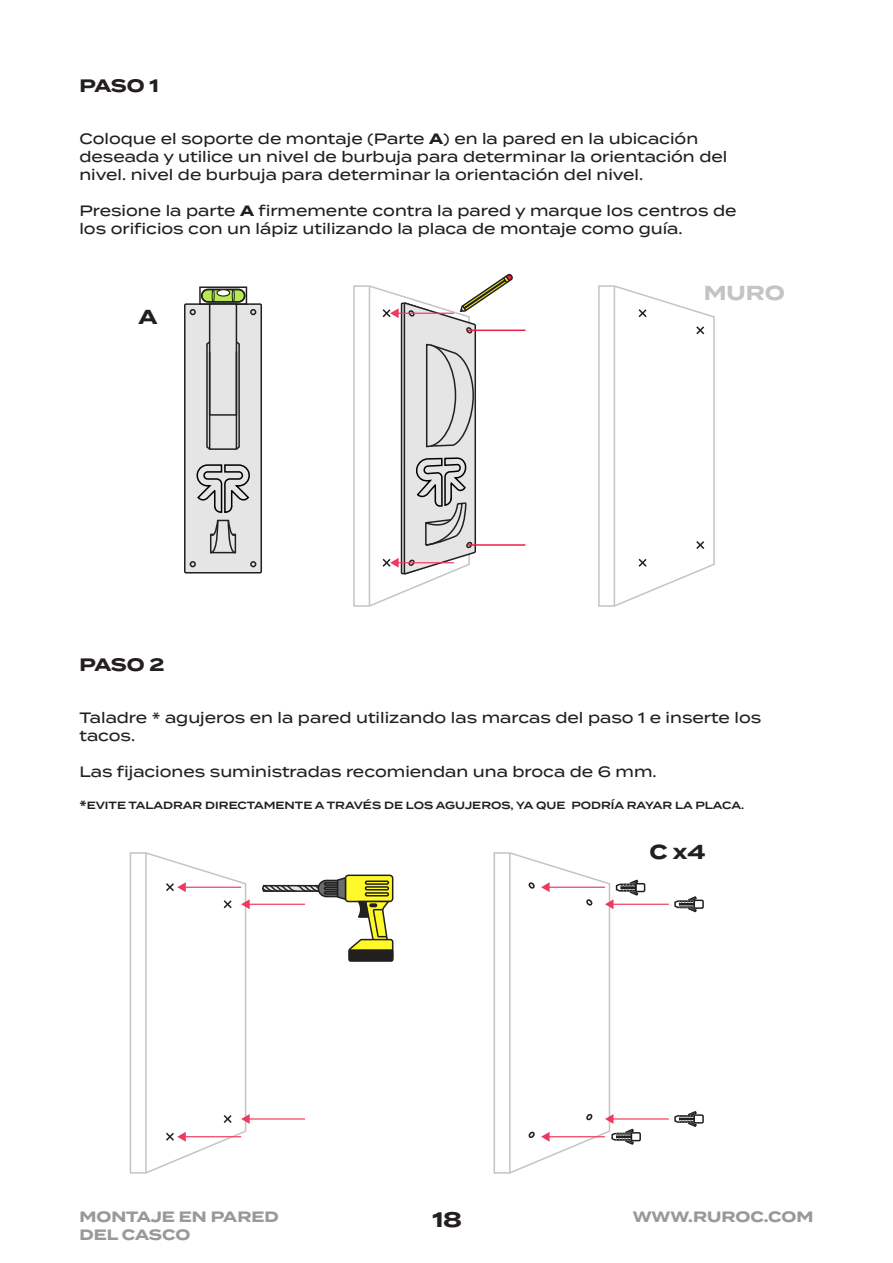
<style>
.page{position:relative;width:893px;height:1263px;background:#fff}
.page>*{position:absolute;margin:0;border:0;box-sizing:border-box;transform-origin:0 0}
.t1{font:700 21px "Termina";color:#231f20}
.t2{font:700 20.25px "Termina";color:#231f20}
.t3{font:700 20.25px "Termina";color:#c4c4c4}
.t4{font:700 18px "Termina";letter-spacing:-.03em;color:#231f20}
.t5{font:500 15px/18px "Termina";color:#231f20}
.t6{font:700 15px "Termina";color:#999}
.t7{font:600 10.5px "Termina";color:#231f20}
.s1{font-weight:700}
.s2{font-size:12px}
</style>
<div class="page">
<div style="left:185px;top:304px;width:76px;height:269px;background:#e5e5e5"></div>
<div style="left:184px;top:303px;width:78px;height:270px;border:2px solid #221f1f"></div>
<svg style="left:250px;top:309px;width:6px;height:6px"></svg>
<svg style="left:190px;top:309px;width:6px;height:6px"></svg>
<svg style="left:250px;top:561px;width:6px;height:6px"></svg>
<svg style="left:190px;top:561px;width:6px;height:6px"></svg>
<div style="left:202px;top:289px;width:43px;height:13px;background:#b6ea50;border-radius:6px"></div>
<div style="left:199px;top:286px;width:48px;height:19px;border:2px solid #221f1f"></div>
<div style="left:201px;top:289px;width:44px;height:14px;border:2px solid #221f1f;border-radius:6px"></div>
<svg style="left:232px;top:289px;width:3px;height:13px"></svg>
<svg style="left:212px;top:289px;width:3px;height:13px"></svg>
<svg style="left:217px;top:290px;width:13px;height:6px"></svg>
<div style="left:216px;top:289px;width:14px;height:8px;border:1px solid #221f1f;border-radius:50%"></div>
<hr style="left:467px;top:544px;width:58px;height:2px;background:#ed1d48">
<hr style="left:468px;top:330px;width:57px;height:1px;background:#ed1d48">
<svg style="left:598px;top:285px;width:117px;height:322px"></svg>
<svg style="left:129px;top:852px;width:265px;height:322px"></svg>
<div style="left:349px;top:950px;width:44px;height:11px;background:#221f1f"></div>
<div style="left:348px;top:949px;width:45px;height:13px;border:2px solid #221f1f"></div>
<div style="left:693px;top:899px;width:11px;height:10px;border:2px solid #221f1f"></div>
<div style="left:693px;top:1114px;width:11px;height:9px;border:2px solid #221f1f"></div>
<svg style="left:493px;top:852px;width:205px;height:322px"></svg>
<div style="left:209px;top:303px;width:28px;height:113px;background:#e5e5e5;border:2px solid #221f1f"></div>
<svg style="left:196px;top:464px;width:54px;height:90px"></svg>
<svg style="left:206px;top:340px;width:34px;height:110px"></svg>
<hr style="left:209px;top:352px;width:1px;height:97px;background:#221f1f">
<hr style="left:236px;top:352px;width:1px;height:97px;background:#221f1f">
<svg style="left:353px;top:273px;width:161px;height:334px"></svg>
<p class="t4" style="left:79px;top:73px;width:81px">PASO 1</p>
<p class="t5" style="left:79px;top:129px;width:649px">Coloque el soporte de montaje (Parte <span class="s1">A</span>) en la pared en la ubicación deseada y utilice un nivel de burbuja para determinar la orientación del nivel. nivel de burbuja para determinar la orientación del nivel.</p>
<p class="t5" style="left:79px;top:201px;width:659px">Presione la parte <span class="s1">A</span> firmemente contra la pared y marque los centros de los orificios con un lápiz utilizando la placa de montaje como guía.</p>
<h2 class="t2" style="left:138px;top:301px;width:20px">A</h2>
<h2 class="t3" style="left:704px;top:277px;width:83px">MURO</h2>
<p class="t4" style="left:79px;top:652px;width:86px">PASO 2</p>
<p class="t5" style="left:79px;top:708px;width:683px">Taladre * agujeros en la pared utilizando las marcas del paso 1 e inserte los tacos.</p>
<p class="t5" style="left:79px;top:762px;width:579px">Las fijaciones suministradas recomiendan una broca de 6 mm.</p>
<p class="t7" style="left:79px;top:798px;width:666px"><span class="s2">*</span>EVITE TALADRAR DIRECTAMENTE A TRAVÉS DE LOS AGUJEROS, YA QUE PODRÍA RAYAR LA PLACA.</p>
<h2 class="t2" style="left:649px;top:837px;width:58px">C x4</h2>
<p class="t6" style="left:79px;top:1206px;width:201px">MONTAJE EN PARED</p>
<p class="t6" style="left:633px;top:1206px;width:182px">WWW.RUROC.COM</p>
<p class="t6" style="left:79px;top:1224px;width:112px">DEL CASCO</p>
<h1 class="t1" style="left:432px;top:1204px;width:31px">18</h1>
</div>
